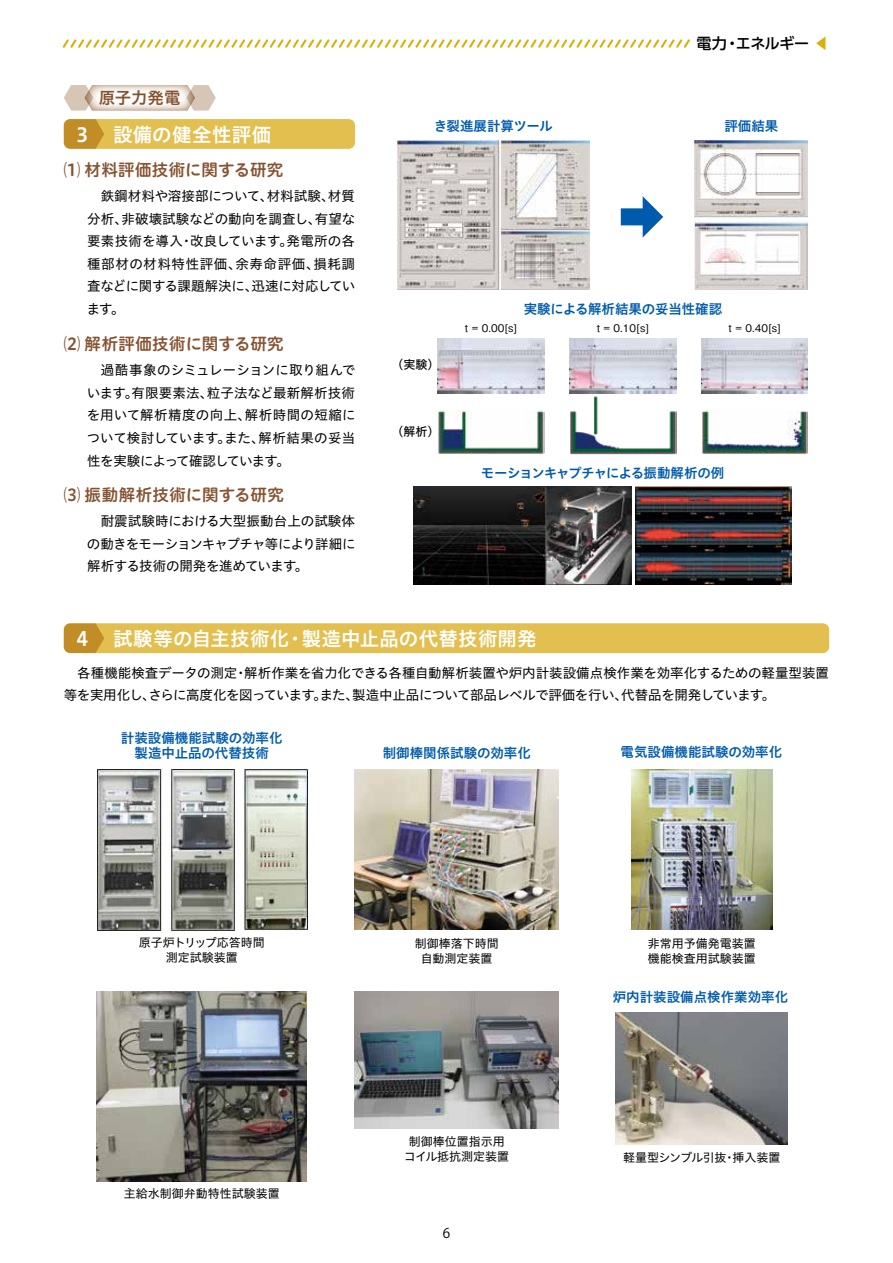
<style>
.page{position:relative;width:893px;height:1263px;background:#fff}
.page>*{position:absolute;margin:0;border:0;box-sizing:border-box;transform-origin:0 0}
.t1{font:19.5px "Hiragino UD Sans Std N W6";letter-spacing:.01em;color:#fff}
.t2{font:16.5px "Hiragino UD Sans R Std W6";letter-spacing:.01em;color:#865331}
.t3{font:16.5px "Hiragino UD Sans Std N W6";letter-spacing:-.01em;color:#865331}
.t4{font:500 15px "UD Shin Go Pr 6";letter-spacing:-.02em;color:#000}
.t5{font:13.5px/22.5px "Hiragino UD Sans Std N W4";letter-spacing:-.015em;color:#000;text-align:justify}
.t6{font:13.5px/15px "Hiragino UD Sans Std N W6";color:#005bac;text-align:center}
.t7{font:13.5px "Hiragino UD Sans Std N W6";letter-spacing:-.06em;color:#005bac}
.t8{font:13.5px "Hiragino UD Sans Std N W6";letter-spacing:-.02em;color:#005bac}
.t9{font:13.5px "Koz Go Pr 6 N";color:#000}
.t10{font:12px/15px "Hiragino UD Sans Std N W4";color:#000;text-align:center}
.t11{font:12px "Hiragino UD Sans Std N W4";letter-spacing:-.025em;color:#000}
.t12{font:12px "Hiragino UD Sans Std N W5";color:#000}
.t13{font:500 10.5px "Gothic BBB Pr 6";color:#000}
.s1{color:#dab00b}
</style>
<div class="page">
<img style="left:355px;top:769px;width:204px;height:161px">
<img style="left:97px;top:991px;width:210px;height:191px">
<img style="left:355px;top:991px;width:204px;height:137px">
<img style="left:632px;top:769px;width:140px;height:161px">
<img style="left:616px;top:1012px;width:172px;height:132px">
<img style="left:414px;top:487px;width:217px;height:98px">
<img style="left:635px;top:487px;width:157px;height:98px">
<img style="left:438px;top:410px;width:106px;height:45px">
<img style="left:570px;top:396px;width:106px;height:59px">
<img style="left:702px;top:410px;width:106px;height:45px">
<img style="left:438px;top:338px;width:106px;height:55px">
<img style="left:570px;top:338px;width:106px;height:55px">
<img style="left:702px;top:338px;width:106px;height:55px">
<img style="left:398px;top:140px;width:191px;height:149px">
<img style="left:695px;top:140px;width:113px;height:149px">
<img style="left:97px;top:769px;width:66px;height:161px">
<img style="left:169px;top:769px;width:66px;height:162px">
<img style="left:243px;top:768px;width:64px;height:163px">
<div style="left:64px;top:623px;width:765px;height:30px;background:#e2bf4e;border-radius:6px"></div>
<svg style="left:64px;top:623px;width:40px;height:30px"></svg>
<svg style="left:64px;top:85px;width:152px;height:26px"></svg>
<svg style="left:62px;top:39px;width:628px;height:9px"></svg>
<div style="left:64px;top:119px;width:291px;height:30px;background:#e2bf4e;border-radius:6px"></div>
<svg style="left:64px;top:119px;width:40px;height:30px"></svg>
<div style="left:621px;top:208px;width:24px;height:17px;background:#005bac"></div>
<svg style="left:643px;top:196px;width:20px;height:41px"></svg>
<p class="t3" style="left:99px;top:85px;width:84px">原子力発電</p>
<h1 class="t1" style="left:77px;top:119px;width:196px">3　 設備の健全性評価</h1>
<p class="t2" style="left:64px;top:157px;width:221px">⑴ 材料評価技術に関する研究</p>
<p class="t5" style="left:87px;top:184px;width:270px;text-indent:14px">鉄鋼材料や溶接部について、材料試験、材質分析、非破壊試験などの動向を調査し、有望な要素技術を導入・改良しています。発電所の各種部材の材料特性評価、余寿命評価、損耗調査などに関する課題解決に、迅速に対応しています。</p>
<p class="t2" style="left:64px;top:332px;width:221px">⑵ 解析評価技術に関する研究</p>
<p class="t5" style="left:87px;top:358px;width:270px;text-indent:14px">過酷事象のシミュレーションに取り組んでいます。有限要素法、粒子法など最新解析技術を用いて解析精度の向上、解析時間の短縮について検討しています。また、解析結果の妥当性を実験によって確認しています。</p>
<p class="t2" style="left:64px;top:483px;width:222px">⑶ 振動解析技術に関する研究</p>
<p class="t5" style="left:87px;top:509px;width:270px;text-indent:14px">耐震試験時における大型振動台上の試験体の動きをモーションキャプチャ等により詳細に解析する技術の開発を進めています。</p>
<p class="t4" style="left:697px;top:31px;width:134px">電力・エネルギー <span class="s1">◀</span></p>
<p class="t8" style="left:434px;top:116px;width:120px">き裂進展計算ツール</p>
<p class="t6" style="left:724px;top:118px;width:56px">評価結果</p>
<p class="t6" style="left:524px;top:300px;width:200px">実験による解析結果の妥当性確認</p>
<p class="t12" style="left:392px;top:355px;width:49px">（実験）</p>
<p class="t12" style="left:392px;top:422px;width:49px">（解析）</p>
<p class="t13" style="left:465px;top:320px;width:54px">t = 0.00[s]</p>
<p class="t13" style="left:597px;top:320px;width:54px">t = 0.10[s]</p>
<p class="t13" style="left:728px;top:320px;width:54px">t = 0.40[s]</p>
<p class="t7" style="left:481px;top:462px;width:245px">モーションキャプチャによる振動解析の例</p>
<h1 class="t1" style="left:77px;top:623px;width:462px">4　 試験等の自主技術化・製造中止品の代替技術開発</h1>
<p class="t5" style="left:64px;top:661px;width:767px;text-indent:14px">各種機能検査データの測定・解析作業を省力化できる各種自動解析装置や炉内計装設備点検作業を効率化するための軽量型装置等を実用化し、さらに高度化を図っています。また、製造中止品について部品レベルで評価を行い、代替品を開発しています。</p>
<p class="t6" style="left:121px;top:730px;width:163px">計装設備機能試験の効率化製造中止品の代替技術</p>
<p class="t6" style="left:383px;top:745px;width:150px">制御棒関係試験の効率化</p>
<p class="t6" style="left:621px;top:744px;width:163px">電気設備機能試験の効率化</p>
<p class="t10" style="left:139px;top:935px;width:128px">原子炉トリップ応答時間測定試験装置</p>
<p class="t10" style="left:648px;top:935px;width:109px;text-align:left">非常用予備発電装置機能検査用試験装置</p>
<p class="t6" style="left:613px;top:989px;width:177px">炉内計装設備点検作業効率化</p>
<p class="t10" style="left:415px;top:935px;width:85px">制御棒落下時間自動測定装置</p>
<p class="t10" style="left:124px;top:1186px;width:157px">主給水制御弁動特性試験装置</p>
<p class="t10" style="left:404px;top:1133px;width:107px">制御棒位置指示用コイル抵抗測定装置</p>
<p class="t9" style="left:443px;top:1225px;width:9px">6</p>
<p class="t11" style="left:623px;top:1148px;width:159px">軽量型シンブル引抜・挿入装置</p>
</div>
